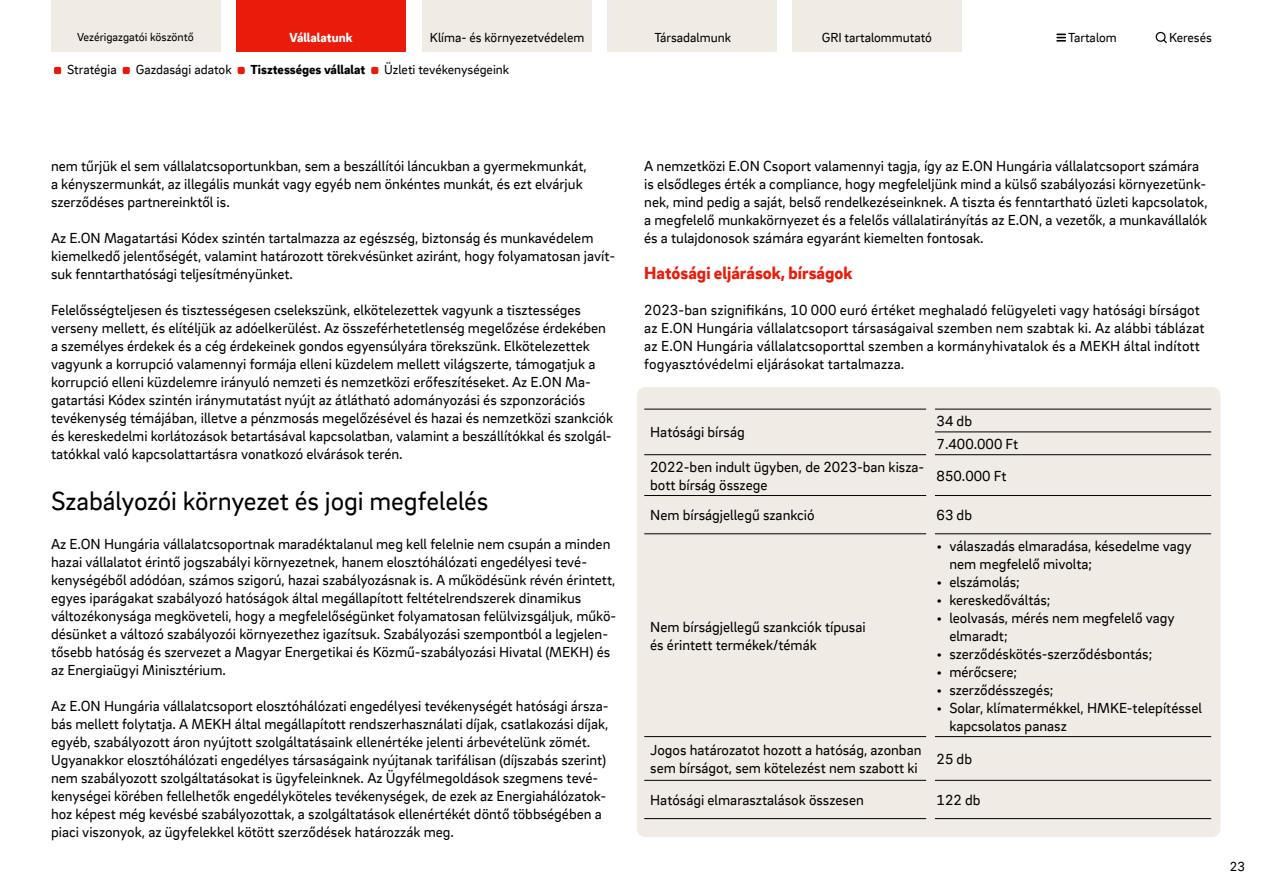
<style>
.page{position:relative;width:1263px;height:893px;background:#fff}
.page>*{position:absolute;margin:0;border:0;box-sizing:border-box;transform-origin:0 0}
.t1{font:27px "EON Brix Sans";letter-spacing:-.005em;color:#000}
.t2{font:900 18px "EON Brix Sans";color:#ea1b0a}
.t3{font:15px/18px "EON Brix Sans";color:#000}
.t4{font:13.5px "EON Brix Sans";color:#000}
.t5{font:900 13.5px "EON Brix Sans";color:#000}
.t6{font:900 13.5px "EON Brix Sans";color:#fff}
.t7{font:12px "EON Brix Sans";color:#000}
</style>
<div class="page">
<div style="left:637px;top:387px;width:583px;height:450px;background:#f0ebe5;border-radius:9px"></div>
<hr style="left:644px;top:409px;width:282px;height:1px;background:#000">
<hr style="left:935px;top:409px;width:276px;height:1px;background:#000">
<hr style="left:935px;top:432px;width:276px;height:1px;background:#000">
<hr style="left:644px;top:454px;width:282px;height:1px;background:#000">
<hr style="left:935px;top:454px;width:276px;height:1px;background:#000">
<hr style="left:644px;top:495px;width:282px;height:1px;background:#000">
<hr style="left:935px;top:495px;width:276px;height:1px;background:#000">
<hr style="left:644px;top:533px;width:282px;height:1px;background:#000">
<hr style="left:935px;top:533px;width:276px;height:1px;background:#000">
<hr style="left:644px;top:736px;width:282px;height:1px;background:#000">
<hr style="left:935px;top:736px;width:276px;height:1px;background:#000">
<hr style="left:644px;top:780px;width:282px;height:1px;background:#000">
<hr style="left:935px;top:780px;width:276px;height:1px;background:#000">
<hr style="left:644px;top:818px;width:282px;height:1px;background:#000">
<hr style="left:935px;top:818px;width:276px;height:1px;background:#000">
<svg style="left:1056px;top:34px;width:10px;height:8px"></svg>
<svg style="left:1155px;top:31px;width:12px;height:12px"></svg>
<div style="left:51px;top:0;width:169px;height:51px;background:#f0ebe5"></div>
<div style="left:237px;top:0;width:169px;height:51px;background:#ea1b0a"></div>
<div style="left:422px;top:0;width:169px;height:51px;background:#f0ebe5"></div>
<div style="left:608px;top:0;width:169px;height:51px;background:#f0ebe5"></div>
<div style="left:792px;top:0;width:169px;height:51px;background:#f0ebe5"></div>
<svg style="left:54px;top:67px;width:7px;height:7px"></svg>
<svg style="left:123px;top:67px;width:7px;height:7px"></svg>
<svg style="left:237px;top:67px;width:8px;height:7px"></svg>
<svg style="left:371px;top:67px;width:8px;height:7px"></svg>
<p class="t7" style="left:77px;top:29px;width:118px">Vezérigazgatói köszöntő</p>
<p class="t6" style="left:290px;top:29px;width:64px">Vállalatunk</p>
<p class="t4" style="left:430px;top:29px;width:156px">Klíma- és környezetvédelem</p>
<p class="t4" style="left:654px;top:29px;width:78px">Társadalmunk</p>
<p class="t4" style="left:822px;top:29px;width:112px">GRI tartalommutató</p>
<p class="t4" style="left:1068px;top:28px;width:50px">Tartalom</p>
<p class="t4" style="left:1169px;top:28px;width:44px">Keresés</p>
<p class="t4" style="left:67px;top:61px;width:51px">Stratégia</p>
<p class="t4" style="left:136px;top:61px;width:98px">Gazdasági adatok</p>
<p class="t5" style="left:251px;top:61px;width:116px">Tisztességes vállalat</p>
<p class="t4" style="left:384px;top:61px;width:127px">Üzleti tevékenységeink</p>
<p class="t3" style="left:51px;top:156px;width:537px">nem tűrjük el sem vállalatcsoportunkban, sem a beszállítói láncukban a gyermekmunkát, a kényszermunkát, az illegális munkát vagy egyéb nem önkéntes munkát, és ezt elvárjuk szerződéses partnereinktől is.</p>
<p class="t3" style="left:51px;top:228px;width:566px">Az E.ON Magatartási Kódex szintén tartalmazza az egészség, biztonság és munkavédelem kiemelkedő jelentőségét, valamint határozott törekvésünket aziránt, hogy folyamatosan javít&shy;suk fenntarthatósági teljesítményünket.</p>
<p class="t3" style="left:51px;top:300px;width:564px">Felelősségteljesen és tisztességesen cselekszünk, elkötelezettek vagyunk a tisztességes verseny mellett, és elítéljük az adóelkerülést. Az összeférhetetlenség megelőzése érdekében a személyes érdekek és a cég érdekeinek gondos egyensúlyára törekszünk. Elkötelezettek vagyunk a korrupció valamennyi formája elleni küzdelem mellett világszerte, támogatjuk a korrupció elleni küzdelemre irányuló nemzeti és nemzetközi erőfeszítéseket. Az E.ON Ma&shy;gatartási Kódex szintén iránymutatást nyújt az átlátható adományozási és szponzorációs tevékenység témájában, illetve a pénzmosás megelőzésével és hazai és nemzetközi szankciók és kereskedelmi korlátozások betartásával kapcsolatban, valamint a beszállítókkal és szolgál&shy;tatókkal való kapcsolattartásra vonatkozó elvárások terén.</p>
<h1 class="t1" style="left:51px;top:483px;width:439px">Szabályozói környezet és jogi megfelelés</h1>
<p class="t3" style="left:51px;top:534px;width:567px">Az E.ON Hungária vállalatcsoportnak maradéktalanul meg kell felelnie nem csupán a minden hazai vállalatot érintő jogszabályi környezetnek, hanem elosztóhálózati engedélyesi tevé&shy;kenységéből adódóan, számos szigorú, hazai szabályozásnak is. A működésünk révén érintett, egyes iparágakat szabályozó hatóságok által megállapított feltételrendszerek dinamikus változékonysága megköveteli, hogy a megfelelőségünket folyamatosan felülvizsgáljuk, műkö&shy;désünket a változó szabályozói környezethez igazítsuk. Szabályozási szempontból a legjelen&shy;tősebb hatóság és szervezet a Magyar Energetikai és Közmű-szabályozási Hivatal (MEKH) és az Energiaügyi Minisztérium.</p>
<p class="t3" style="left:51px;top:696px;width:559px">Az E.ON Hungária vállalatcsoport elosztóhálózati engedélyesi tevékenységét hatósági ársza&shy;bás mellett folytatja. A MEKH által megállapított rendszerhasználati díjak, csatlakozási díjak, egyéb, szabályozott áron nyújtott szolgáltatásaink ellenértéke jelenti árbevételünk zömét.<br>Ugyanakkor elosztóhálózati engedélyes társaságaink nyújtanak tarifálisan (díjszabás szerint) nem szabályozott szolgáltatásokat is ügyfeleinknek. Az Ügyfélmegoldások szegmens tevé&shy;kenységei körében fellelhetők engedélyköteles tevékenységek, de ezek az Energiahálózatok&shy;hoz képest még kevésbé szabályozottak, a szolgáltatások ellenértékét döntő többségében a piaci viszonyok, az ügyfelekkel kötött szerződések határozzák meg.</p>
<p class="t3" style="left:644px;top:156px;width:565px">A nemzetközi E.ON Csoport valamennyi tagja, így az E.ON Hungária vállalatcsoport számára is elsődleges érték a compliance, hogy megfeleljünk mind a külső szabályozási környezetünk&shy;nek, mind pedig a saját, belső rendelkezéseinknek. A tiszta és fenntartható üzleti kapcsolatok, a megfelelő munkakörnyezet és a felelős vállalatirányítás az E.ON, a vezetők, a munkavállalók és a tulajdonosok számára egyaránt kiemelten fontosak.</p>
<p class="t2" style="left:644px;top:261px;width:210px">Hatósági eljárások, bírságok</p>
<p class="t3" style="left:644px;top:300px;width:562px">2023-ban szignifikáns, 10 000 euró értéket meghaladó felügyeleti vagy hatósági bírságot az E.ON Hungária vállalatcsoport társaságaival szemben nem szabtak ki. Az alábbi táblázat az E.ON Hungária vállalatcsoporttal szemben a kormányhivatalok és a MEKH által indított fogyasztóvédelmi eljárásokat tartalmazza.</p>
<p class="t3" style="left:650px;top:423px;width:96px">Hatósági bírság</p>
<p class="t3" style="left:937px;top:409px;width:83px;line-height:22.8px">34 db<br>7.400.000 Ft</p>
<p class="t3" style="left:650px;top:457px;width:276px">2022-ben indult ügyben, de 2023-ban kisza&shy;bott bírság összege</p>
<p class="t3" style="left:937px;top:466px;width:71px">850.000 Ft</p>
<p class="t3" style="left:650px;top:505px;width:166px">Nem bírságjellegű szankció</p>
<p class="t3" style="left:937px;top:505px;width:37px">63 db</p>
<p class="t3" style="left:650px;top:617px;width:217px">Nem bírságjellegű szankciók típusai és érintett termékek/témák</p>
<p class="t3" style="left:949px;top:536px;width:244px;text-indent:-13px">• válaszadás elmaradása, késedelme vagy nem megfelelő mivolta;</p>
<p class="t3" style="left:937px;top:572px;width:85px">• elszámolás;</p>
<p class="t3" style="left:937px;top:590px;width:115px">• kereskedőváltás;</p>
<p class="t3" style="left:949px;top:608px;width:227px;text-indent:-13px">• leolvasás, mérés nem megfelelő vagy elmaradt;</p>
<p class="t3" style="left:937px;top:644px;width:217px">• szerződéskötés-szerződésbontás;</p>
<p class="t3" style="left:937px;top:662px;width:82px">• mérőcsere;</p>
<p class="t3" style="left:937px;top:680px;width:118px">• szerződésszegés;</p>
<p class="t3" style="left:949px;top:698px;width:254px;text-indent:-13px">• Solar, klímatermékkel, HMKE-telepítéssel kapcsolatos panasz</p>
<p class="t3" style="left:650px;top:740px;width:273px">Jogos határozatot hozott a hatóság, azonban sem bírságot, sem kötelezést nem szabott ki</p>
<p class="t3" style="left:937px;top:749px;width:37px">25 db</p>
<p class="t3" style="left:650px;top:790px;width:215px">Hatósági elmarasztalások összesen</p>
<p class="t3" style="left:937px;top:790px;width:45px">122 db</p>
<p class="t4" style="left:1230px;top:858px;width:17px">23</p>
</div>
